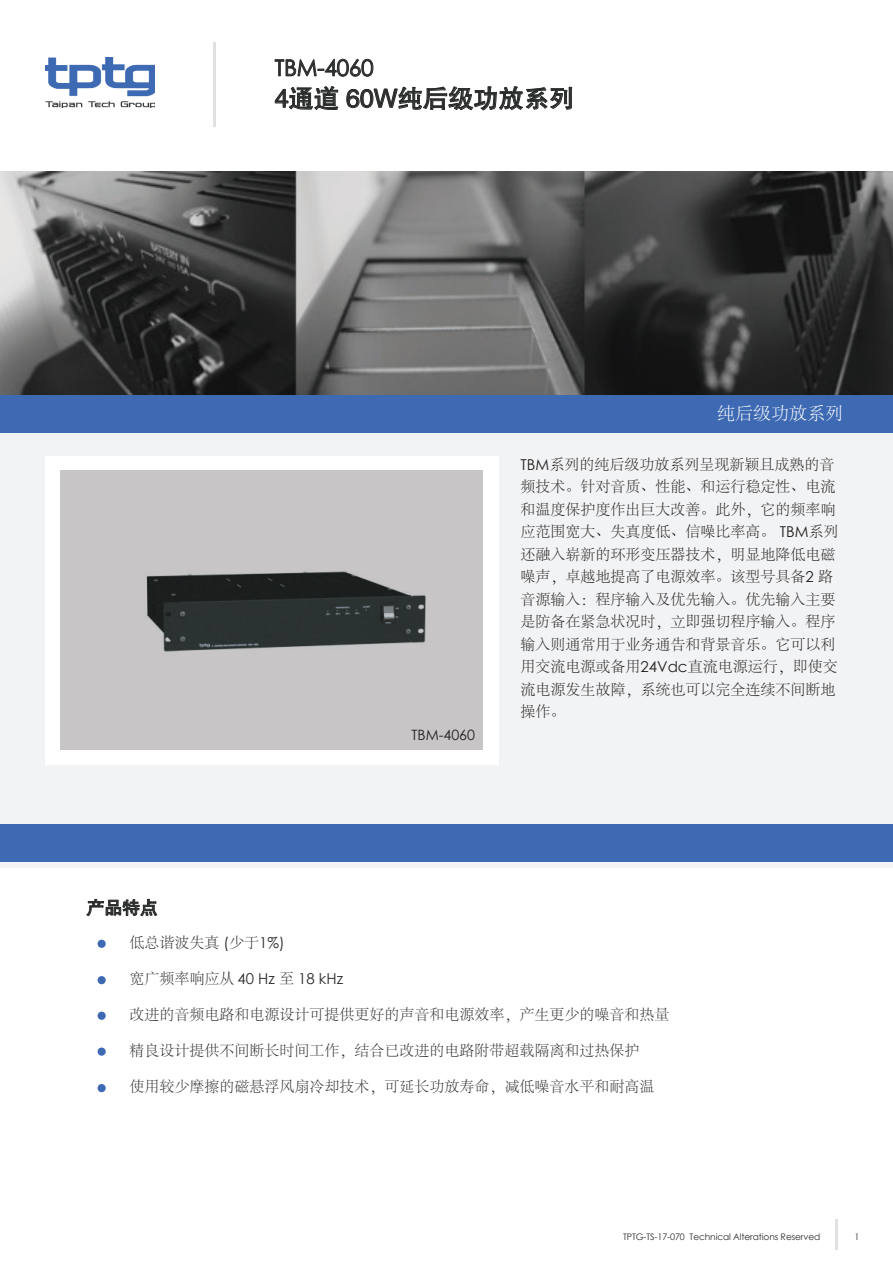
<style>
.page{position:relative;width:893px;height:1263px;background:#fff}
.page>*{position:absolute;margin:0;border:0;box-sizing:border-box;transform-origin:0 0}
.t1{font:25.5px "FZHTK GBK1 0";letter-spacing:-.01em;color:#2b2c2c}
.t2{font:22.5px "Century Gothic";letter-spacing:-.01em;color:#2b2c2c}
.t3{font:300 18px "Adobe Song Std";color:#fff}
.t4{font:18px "FZHTK GBK1 0";color:#2b2c2c}
.t5{font:300 15px/22.5px "Adobe Song Std";color:#231f20}
.t6{font:300 15px "Adobe Song Std";color:#2b2c2c}
.t7{font:15px "Century Gothic";color:#2b2c2c}
.t8{font:14.25px "Century Gothic";color:#231f20}
.t9{font:9px "Century Gothic";letter-spacing:-.01em;color:#2b2c2c}
.s1{font-family:"Century Gothic";font-weight:400}
.s2{font-family:"Adobe Song Std";font-weight:300}
</style>
<div class="page">
<img style="left:0;top:172px;width:893px;height:224px">
<div style="left:0;top:396px;width:893px;height:37px;background:#3e6ab4"></div>
<img style="left:45px;top:58px;width:110px;height:49px">
<hr style="left:213px;top:43px;width:3px;height:84px;background:#e0e1e0">
<hr style="left:835px;top:1219px;width:3px;height:31px;background:#e0e1e0">
<div style="left:0;top:433px;width:893px;height:435px;background:#f2f3f4"></div>
<div style="left:45px;top:456px;width:453px;height:309px;background:#fff"></div>
<img style="left:61px;top:471px;width:422px;height:278px">
<div style="left:0;top:824px;width:893px;height:37px;background:#3e6ab4"></div>
<div style="left:98px;top:940px;width:8px;height:8px;background:#3e6ab4;border-radius:50%"></div>
<div style="left:98px;top:976px;width:8px;height:8px;background:#3e6ab4;border-radius:50%"></div>
<div style="left:98px;top:1012px;width:8px;height:8px;background:#3e6ab4;border-radius:50%"></div>
<div style="left:98px;top:1047px;width:8px;height:9px;background:#3e6ab4;border-radius:50%"></div>
<div style="left:98px;top:1084px;width:8px;height:8px;background:#3e6ab4;border-radius:50%"></div>
<svg style="left:86px;top:899px;width:71px;height:17px"></svg>
<svg style="left:275px;top:59px;width:297px;height:52px"></svg>
<h2 class="t2" style="left:275px;top:52px;width:100px">TBM-4060</h2>
<h1 class="t1" style="left:275px;top:84px;width:301px">4通道 60W纯后级功放系列</h1>
<p class="t4" style="left:87px;top:898px;width:73px">产品特点</p>
<p class="t8" style="left:411px;top:725px;width:65px">TBM-4060</p>
<p class="t3" style="left:717px;top:404px;width:127px">纯后级功放系列</p>
<p class="t5" style="left:520px;top:454px;width:319px"><span class="s1">TBM</span>系列的纯后级功放系列呈现新颖且成熟的音频技术。针对音质、性能、和运行稳定性、电流和温度保护度作出巨大改善。此外，它的频率响应范围宽大、失真度低、信噪比率高。 <span class="s1">TBM</span>系列还融入崭新的环形变压器技术，明显地降低电磁噪声，卓越地提高了电源效率。该型号具备<span class="s1">2</span> 路音源输入：程序输入及优先输入。优先输入主要是防备在紧急状况时，立即强切程序输入。程序输入则通常用于业务通告和背景音乐。它可以利用交流电源或备用<span class="s1">24Vdc</span>直流电源运行，即使交流电源发生故障，系统也可以完全连续不间断地操作。</p>
<p class="t6" style="left:129px;top:934px;width:157px">低总谐波失真 <span class="s1">(</span>少于<span class="s1">1%)</span></p>
<p class="t7" style="left:129px;top:968px;width:215px"><span class="s2">宽广频率响应从</span> 40 Hz <span class="s2">至</span> 18 kHz</p>
<p class="t6" style="left:129px;top:1006px;width:541px">改进的音频电路和电源设计可提供更好的声音和电源效率，产生更少的噪音和热量</p>
<p class="t6" style="left:129px;top:1042px;width:511px">精良设计提供不间断长时间工作，结合已改进的电路附带超载隔离和过热保护</p>
<p class="t6" style="left:129px;top:1078px;width:526px">使用较少摩擦的磁悬浮风扇冷却技术，可延长功放寿命，减低噪音水平和耐高温</p>
<p class="t9" style="left:623px;top:1230px;width:199px">TPTG-TS-17-070 Technical Alterations Reserved</p>
<p class="t9" style="left:854px;top:1230px;width:6px">1</p>
</div>
